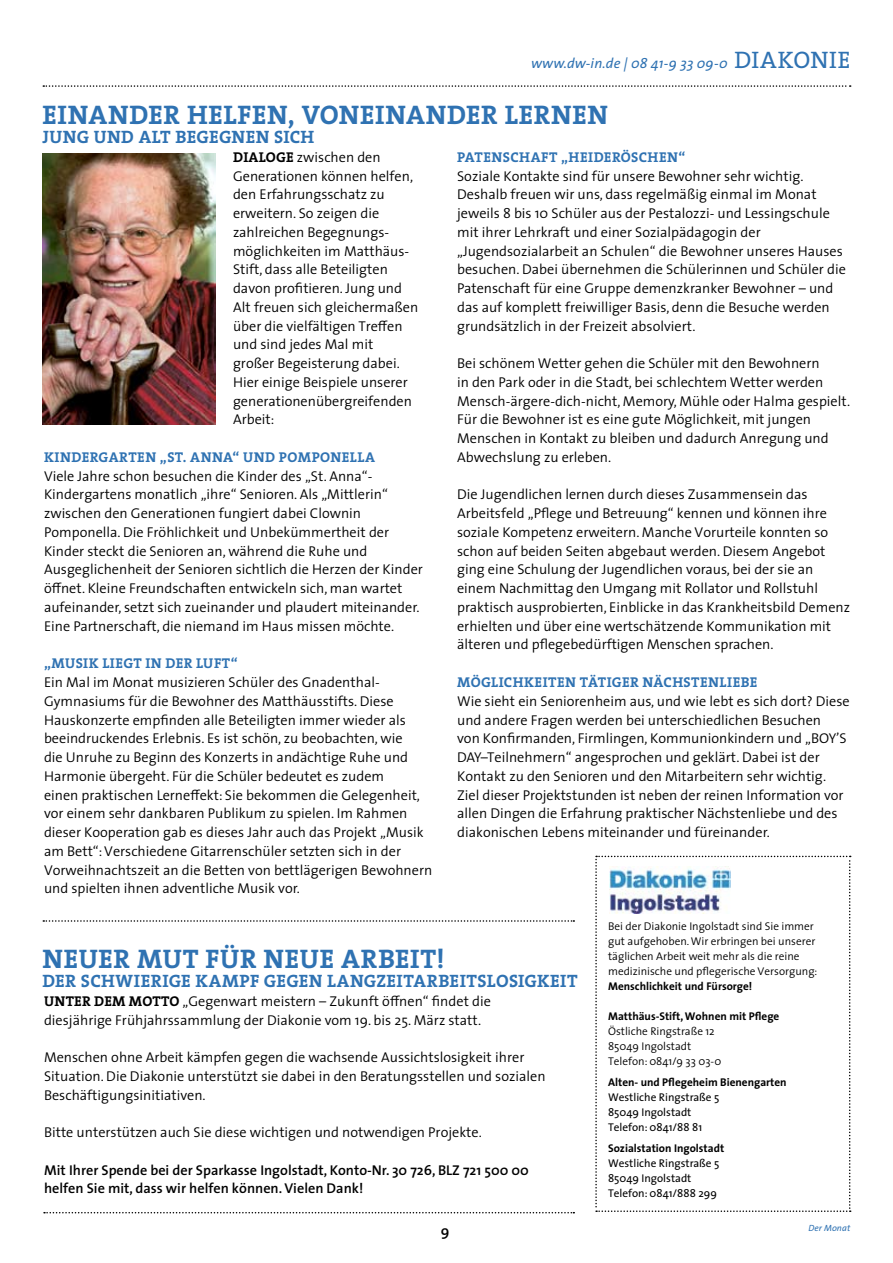
<style>
.page{position:relative;width:893px;height:1263px;background:#fff}
.page>*{position:absolute;margin:0;border:0;box-sizing:border-box;transform-origin:0 0}
.t1{font:700 27px "The Serif";letter-spacing:.025em;color:#2f72b2}
.t2{font:18px "The Serif Bold Caps";letter-spacing:.025em;color:#2f72b2}
.t3{font:700 18px "The Serif";color:#2f72b2}
.t4{font:600 15px "The Sans";color:#000}
.t5{font:300 14.25px/18.8px "The Sans";color:#000}
.t6{font:700 14.25px "The Serif";letter-spacing:.025em;color:#2f72b2}
.t7{font:600 14.25px/18.8px "The Sans";color:#000}
.t8{font:italic 14.25px "The Sans";letter-spacing:.01em;color:#2f72b2}
.t9{font:700 14.25px "The Serif";color:#000}
.t10{font:300 11.25px/15px "The Sans";color:#000}
.t11{font:700 11.25px "The Sans";color:#000}
.t12{font:11.25px/15px "The Sans";color:#000}
.t13{font:italic 9px "The Sans";letter-spacing:.01em;color:#2f72b2}
.s1{font-family:"The Serif";font-style:normal;font-size:24px}
</style>
<div class="page">
<svg style="left:44px;top:1212px;width:530px;height:1px"></svg>
<svg style="left:595px;top:856px;width:256px;height:356px"></svg>
<svg style="left:43px;top:85px;width:808px;height:2px"></svg>
<svg style="left:43px;top:920px;width:531px;height:2px"></svg>
<img style="left:609px;top:867px;width:122px;height:47px">
<img style="left:43px;top:153px;width:172px;height:271px">
<p class="t8" style="left:531px;top:51px;width:321px">www.dw-in.de | 08 41-9 33 09-0 <span class="s1">DIAKONIE</span></p>
<h1 class="t1" style="left:43px;top:93px;width:34px">EINANDER</h1>
<h1 class="t1" style="left:187px;top:93px;width:18px">HELFEN</h1>
<h1 class="t1" style="left:288px;top:93px;width:33px">, VONEINANDER</h1>
<h1 class="t1" style="left:505px;top:93px;width:19px">LERNEN</h1>
<p class="t3" style="left:43px;top:122px;width:21px">JUNG</p>
<p class="t3" style="left:94px;top:122px;width:15px">UND</p>
<p class="t3" style="left:139px;top:122px;width:50px">ALT BEGEGNEN</p>
<p class="t3" style="left:274px;top:122px;width:11px">SICH</p>
<p class="t5" style="left:233px;top:147px;width:187px;text-indent:64px">zwischen den<br>Generationen können helfen, den Erfahrungsschatz zu erweitern. So zeigen die zahlreichen Begegnungs&shy;möglichkeiten im Matthäus-<br>Stift, dass alle Beteiligten davon profitieren. Jung und<br>Alt freuen sich gleichermaßen über die vielfältigen Treffen und sind jedes Mal mit<br>großer Begeisterung dabei.<br>Hier einige Beispiele unserer generationenübergreifenden<br>Arbeit:</p>
<p class="t9" style="left:233px;top:145px;width:20px">DIALOGE</p>
<p class="t6" style="left:44px;top:445px;width:21px">KINDERGARTEN</p>
<p class="t6" style="left:160px;top:445px;width:53px">„ST. ANNA</p>
<p class="t6" style="left:233px;top:445px;width:23px">“ UND</p>
<p class="t6" style="left:279px;top:445px;width:20px">POMPONELLA</p>
<p class="t5" style="left:44px;top:466px;width:380px">Viele Jahre schon besuchen die Kinder des „St. Anna“- Kindergartens monatlich „ihre“ Senioren. Als „Mittlerin“ zwischen den Generationen fungiert dabei Clownin Pomponella. Die Fröhlichkeit und Unbekümmertheit der Kinder steckt die Senioren an, während die Ruhe und Ausgeglichenheit der Senioren sichtlich die Herzen der Kinder öffnet. Kleine Freundschaften entwickeln sich, man wartet aufeinander, setzt sich zueinander und plaudert miteinander.<br>Eine Partnerschaft, die niemand im Haus missen möchte.</p>
<p class="t6" style="left:44px;top:651px;width:31px">„MUSIK</p>
<p class="t6" style="left:102px;top:651px;width:9px">LIEGT</p>
<p class="t6" style="left:145px;top:651px;width:30px">IN DER</p>
<p class="t6" style="left:196px;top:651px;width:17px">LUFT</p>
<p class="t6" style="left:231px;top:651px;width:8px">“</p>
<p class="t5" style="left:44px;top:672px;width:390px">Ein Mal im Monat musizieren Schüler des Gnadenthal-Gymnasiums für die Bewohner des Matthäusstifts. Diese Hauskonzerte empfinden alle Beteiligten immer wieder als beeindruckendes Erlebnis. Es ist schön, zu beobachten, wie<br>die Unruhe zu Beginn des Konzerts in andächtige Ruhe und Harmonie übergeht. Für die Schüler bedeutet es zudem<br>einen praktischen Lerneffekt: Sie bekommen die Gelegenheit, vor einem sehr dankbaren Publikum zu spielen. Im Rahmen dieser Kooperation gab es dieses Jahr auch das Projekt „Musik am Bett“: Verschiedene Gitarrenschüler setzten sich in der Vorweihnachtszeit an die Betten von bettlägerigen Bewohnern und spielten ihnen adventliche Musik vor.</p>
<p class="t6" style="left:457px;top:145px;width:18px">PATENSCHAFT</p>
<p class="t6" style="left:561px;top:145px;width:28px">„HEIDER</p>
<p class="t6" style="left:621px;top:145px;width:21px">ÖSCHEN</p>
<p class="t6" style="left:678px;top:145px;width:8px">“</p>
<p class="t5" style="left:457px;top:166px;width:390px">Soziale Kontakte sind für unsere Bewohner sehr wichtig.<br>Deshalb freuen wir uns, dass regelmäßig einmal im Monat jeweils 8 bis 10 Schüler aus der Pestalozzi- und Lessingschule mit ihrer Lehrkraft und einer Sozialpädagogin der „Jugendsozialarbeit an Schulen“ die Bewohner unseres Hauses besuchen. Dabei übernehmen die Schülerinnen und Schüler die Patenschaft für eine Gruppe demenzkranker Bewohner – und das auf komplett freiwilliger Basis, denn die Besuche werden grundsätzlich in der Freizeit absolviert.</p>
<p class="t5" style="left:457px;top:353px;width:395px">Bei schönem Wetter gehen die Schüler mit den Bewohnern<br>in den Park oder in die Stadt, bei schlechtem Wetter werden Mensch-ärgere-dich-nicht, Memory, Mühle oder Halma gespielt.<br>Für die Bewohner ist es eine gute Möglichkeit, mit jungen Menschen in Kontakt zu bleiben und dadurch Anregung und Abwechslung zu erleben.</p>
<p class="t5" style="left:457px;top:485px;width:395px">Die Jugendlichen lernen durch dieses Zusammensein das Arbeitsfeld „Pflege und Betreuung“ kennen und können ihre soziale Kompetenz erweitern. Manche Vorurteile konnten so schon auf beiden Seiten abgebaut werden. Diesem Angebot ging eine Schulung der Jugendlichen voraus, bei der sie an einem Nachmittag den Umgang mit Rollator und Rollstuhl praktisch ausprobierten, Einblicke in das Krankheitsbild Demenz erhielten und über eine wertschätzende Kommunikation mit älteren und pflegebedürftigen Menschen sprachen.</p>
<p class="t6" style="left:457px;top:670px;width:34px">MÖGLICHKEITEN</p>
<p class="t6" style="left:580px;top:670px;width:10px">TÄTIGER</p>
<p class="t6" style="left:642px;top:670px;width:21px">NÄCHSTENLIEBE</p>
<p class="t5" style="left:457px;top:691px;width:394px">Wie sieht ein Seniorenheim aus, und wie lebt es sich dort? Diese und andere Fragen werden bei unterschiedlichen Besuchen<br>von Konfirmanden, Firmlingen, Kommunionkindern und „BOY’S DAY–Teilnehmern“ angesprochen und geklärt. Dabei ist der Kontakt zu den Senioren und den Mitarbeitern sehr wichtig.<br>Ziel dieser Projektstunden ist neben der reinen Information vor allen Dingen die Erfahrung praktischer Nächstenliebe und des diakonischen Lebens miteinander und füreinander.</p>
<h1 class="t1" style="left:43px;top:936px;width:39px">NEUER</h1>
<h1 class="t1" style="left:137px;top:936px;width:87px">MUT FÜR</h1>
<h1 class="t1" style="left:264px;top:936px;width:19px">NEUE</h1>
<h1 class="t1" style="left:341px;top:936px;width:36px">ARBEIT</h1>
<h1 class="t1" style="left:436px;top:936px;width:10px">!</h1>
<p class="t2" style="left:43px;top:966px;width:234px">DER SCHWIERIGE KAMPF GEGEN</p>
<p class="t2" style="left:327px;top:966px;width:23px">LANGZE</p>
<p class="t2" style="left:396px;top:966px;width:20px">ITAR</p>
<p class="t2" style="left:438px;top:966px;width:40px">BEITSLOS</p>
<p class="t2" style="left:518px;top:966px;width:19px">IGKE</p>
<p class="t2" style="left:560px;top:966px;width:18px">IT</p>
<p class="t5" style="left:44px;top:991px;width:448px;text-indent:139px">„Gegenwart meistern – Zukunft öffnen“ findet die diesjährige Frühjahrssammlung der Diakonie vom 19. bis 25. März statt.</p>
<p class="t5" style="left:44px;top:1047px;width:503px">Menschen ohne Arbeit kämpfen gegen die wachsende Aussichtslosigkeit ihrer<br>Situation. Die Diakonie unterstützt sie dabei in den Beratungsstellen und sozialen<br>Beschäftigungsinitiativen.</p>
<p class="t5" style="left:44px;top:1122px;width:439px">Bitte unterstützen auch Sie diese wichtigen und notwendigen Projekte.</p>
<p class="t7" style="left:44px;top:1160px;width:486px">Mit Ihrer Spende bei der Sparkasse Ingolstadt, Konto-Nr. 30 726, BLZ 721 500 00 helfen Sie mit, dass wir helfen können. Vielen Dank!</p>
<p class="t9" style="left:44px;top:989px;width:21px">UNTER</p>
<p class="t9" style="left:94px;top:989px;width:12px">DEM</p>
<p class="t9" style="left:129px;top:989px;width:24px">MOTTO</p>
<p class="t4" style="left:441px;top:1218px;width:10px">9</p>
<p class="t10" style="left:608px;top:918px;width:211px">Bei der Diakonie Ingolstadt sind Sie immer gut aufgehoben. Wir erbringen bei unserer täglichen Arbeit weit mehr als die reine medizinische und pflegerische Versorgung:</p>
<p class="t11" style="left:608px;top:976px;width:146px">Menschlichkeit und Fürsorge!</p>
<p class="t11" style="left:608px;top:1006px;width:173px">Matthäus-Stift, Wohnen mit Pflege</p>
<p class="t10" style="left:608px;top:1023px;width:115px">Östliche Ringstraße 12<br>85049 Ingolstadt<br>Telefon: 0841/9 33 03-0</p>
<p class="t11" style="left:608px;top:1072px;width:180px">Alten- und Pflegeheim Bienengarten</p>
<p class="t12" style="left:608px;top:1089px;width:113px">Westliche Ringstraße 5<br>85049 Ingolstadt<br>Telefon: 0841/88 81</p>
<p class="t11" style="left:608px;top:1138px;width:118px">Sozialstation Ingolstadt</p>
<p class="t12" style="left:608px;top:1155px;width:113px">Westliche Ringstraße 5<br>85049 Ingolstadt<br>Telefon: 0841/888 299</p>
<p class="t13" style="left:808px;top:1221px;width:43px">Der Monat</p>
</div>
